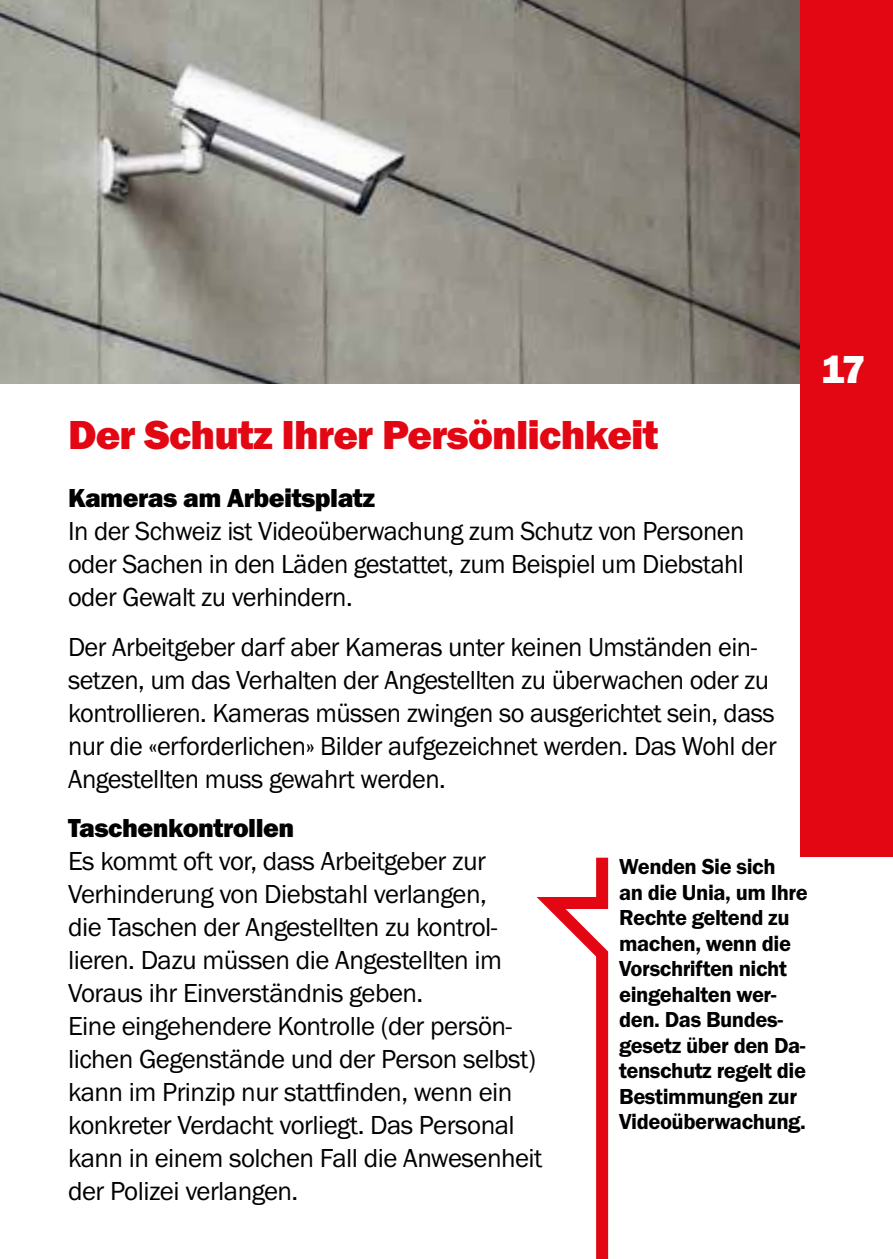
<style>
.page{position:relative;width:893px;height:1259px;background:#e30613}
.page>*{position:absolute;margin:0;border:0;box-sizing:border-box;transform-origin:0 0}
.t1{font:42px "Franklin Got URWT Hea";letter-spacing:-.02em;color:#e30613}
.t2{font:40.5px "Franklin Got URWT Hea";color:#fff}
.t3{font:27px/33px "Franklin Got URWT Boo";letter-spacing:-.02em;color:#000}
.t4{font:27px "Franklin Got URWT Hea";letter-spacing:-.02em;color:#000}
.t5{font:22.5px/25.5px "Franklin Got URWT Dem";letter-spacing:-.02em;color:#000}
</style>
<div class="page">
<div style="left:0;top:383px;width:799px;height:876px;background:#fff"></div>
<div style="left:602px;top:857px;width:291px;height:402px;background:#fff"></div>
<svg style="left:536px;top:857px;width:73px;height:402px"></svg>
<img style="left:0;top:0;width:799px;height:383px">
<h1 class="t1" style="left:68px;top:410px;width:592px">Der Schutz Ihrer Persönlichkeit</h1>
<p class="t4" style="left:68px;top:482px;width:309px">Kameras am Arbeitsplatz</p>
<p class="t3" style="left:68px;top:515px;width:678px;text-align:justify">In der Schweiz ist Videoüberwachung zum Schutz von Personen oder Sachen in den Läden gestattet, zum Beispiel um Diebstahl oder Gewalt zu verhindern.</p>
<p class="t3" style="left:68px;top:631px;width:710px">Der Arbeitgeber darf aber Kameras unter keinen Umständen ein&shy;setzen, um das Verhalten der Angestellten zu überwachen oder zu kontrollieren. Kameras müssen zwingen so ausgerichtet sein, dass nur die «erforderlichen» Bilder aufgezeichnet werden. Das Wohl der Angestellten muss gewahrt werden.</p>
<p class="t4" style="left:68px;top:812px;width:228px">Taschenkontrollen</p>
<p class="t3" style="left:68px;top:845px;width:476px">Es kommt oft vor, dass Arbeitgeber zur Verhinderung von Diebstahl verlangen,<br>die Taschen der Angestellten zu kontrol&shy;lieren. Dazu müssen die Angestellten im Voraus ihr Einverständnis geben.<br>Eine eingehendere Kontrolle (der persön&shy;lichen Gegenstände und der Person selbst) kann im Prinzip nur stattfinden, wenn ein konkreter Verdacht vorliegt. Das Personal kann in einem solchen Fall die Anwesenheit der Polizei verlangen.</p>
<p class="t5" style="left:619px;top:854px;width:190px">Wenden Sie sich<br>an die Unia, um Ihre<br>Rechte geltend zu machen, wenn die<br>Vorschriften nicht eingehalten wer&shy;den. Das Bundes&shy;gesetz über den Da&shy;tenschutz regelt die<br>Bestimmungen zur<br>Videoüberwachung.</p>
<h2 class="t2" style="left:821px;top:346px;width:46px">17</h2>
</div>
